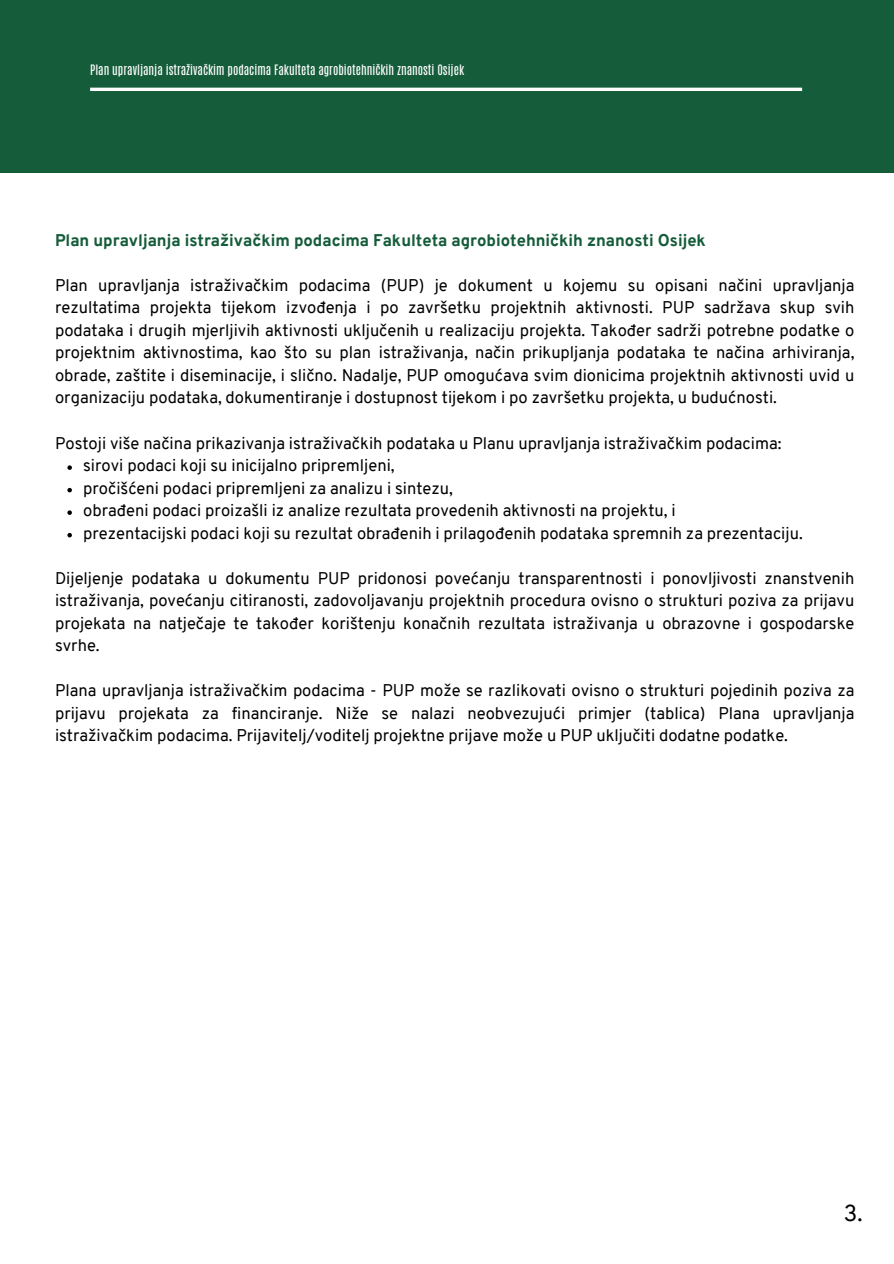
<style>
.page{position:relative;width:894px;height:1264px;background:#fff}
.page>*{position:absolute;margin:0;border:0;box-sizing:border-box;transform-origin:0 0}
.t1{font:22.5px "Overpass";color:#000}
.t2{font:16.5px/22.5px "Overpass";color:#000;text-align:justify}
.t3{font:800 16.5px "Overpass";color:#155c3a}
.t4{font:12px "Antonio";color:#fff}
</style>
<div class="page">
<div style="left:0;top:0;width:893px;height:173px;background:#155c3a"></div>
<svg style="left:67px;top:465px;width:5px;height:5px"></svg>
<svg style="left:67px;top:488px;width:5px;height:4px"></svg>
<svg style="left:67px;top:510px;width:5px;height:5px"></svg>
<svg style="left:67px;top:533px;width:5px;height:4px"></svg>
<hr style="left:90px;top:88px;width:711px;height:3px;background:#fff">
<h3 class="t4" style="left:90px;top:61px;width:375px">Plan upravljanja istraživačkim podacima Fakulteta agrobiotehničkih znanosti Osijek</h3>
<p class="t3" style="left:55px;top:233px;width:652px">Plan upravljanja istraživačkim podacima Fakulteta agrobiotehničkih znanosti Osijek</p>
<h2 class="t2" style="left:55px;top:275px;width:800px">Plan upravljanja istraživačkim podacima (PUP) je dokument u kojemu su opisani načini upravljanja rezultatima projekta tijekom izvođenja i po završetku projektnih aktivnosti. PUP sadržava skup svih podataka i drugih mjerljivih aktivnosti uključenih u realizaciju projekta. Također sadrži potrebne podatke o projektnim aktivnostima, kao što su plan istraživanja, način prikupljanja podataka te načina arhiviranja, obrade, zaštite i diseminacije, i slično. Nadalje, PUP omogućava svim dionicima projektnih aktivnosti uvid u organizaciju podataka, dokumentiranje i dostupnost tijekom i po završetku projekta, u budućnosti.</h2>
<h3 class="t2" style="left:55px;top:433px;width:727px">Postoji više načina prikazivanja istraživačkih podataka u Planu upravljanja istraživačkim podacima:</h3>
<h3 class="t2" style="left:83px;top:455px;width:313px">sirovi podaci koji su inicijalno pripremljeni,</h3>
<p class="t2" style="left:83px;top:478px;width:371px">pročišćeni podaci pripremljeni za analizu i sintezu,</p>
<p class="t2" style="left:83px;top:500px;width:594px">obrađeni podaci proizašli iz analize rezultata provedenih aktivnosti na projektu, i</p>
<p class="t2" style="left:83px;top:523px;width:720px">prezentacijski podaci koji su rezultat obrađenih i prilagođenih podataka spremnih za prezentaciju.</p>
<p class="t2" style="left:55px;top:568px;width:800px">Dijeljenje podataka u dokumentu PUP pridonosi povećanju transparentnosti i ponovljivosti znanstvenih istraživanja, povećanju citiranosti, zadovoljavanju projektnih procedura ovisno o strukturi poziva za prijavu projekata na natječaje te također korištenju konačnih rezultata istraživanja u obrazovne i gospodarske svrhe.</p>
<h3 class="t2" style="left:55px;top:680px;width:800px">Plana upravljanja istraživačkim podacima - PUP može se razlikovati ovisno o strukturi pojedinih poziva za prijavu projekata za financiranje. Niže se nalazi neobvezujući primjer (tablica) Plana upravljanja istraživačkim podacima. Prijavitelj/voditelj projektne prijave može u PUP uključiti dodatne podatke.</h3>
<h1 class="t1" style="left:843px;top:1204px;width:20px">3.</h1>
</div>
